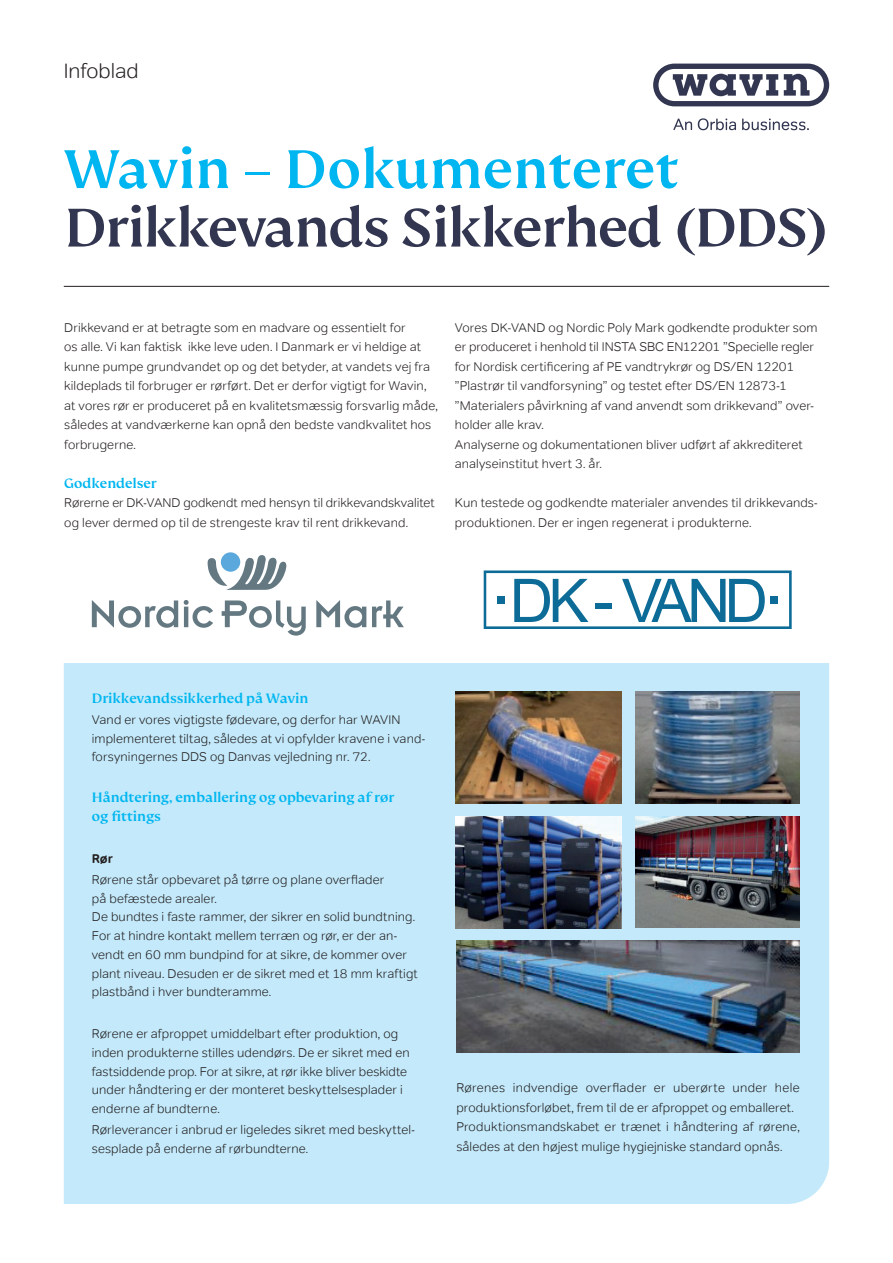
<style>
.page{position:relative;width:893px;height:1263px;background:#fff}
.page>*{position:absolute;margin:0;border:0;box-sizing:border-box;transform-origin:0 0}
.t1{font:500 60px/58.5px "FS Kim";letter-spacing:-.02em;color:#323650}
.t2{font:300 21px "Tondo";color:#231f20}
.Body_text_no_lock{font:500 15px/18.8px "FS Kim";color:#00b6f0}
.Body_text{font:500 15px "FS Kim";color:#00b6f0}
.Body_text-2{font:300 12.75px/19.5px "Tondo";letter-spacing:.01em;color:#231f20}
.Body_text_no_lock-2{font:300 12.75px/18.8px "Tondo";letter-spacing:.01em;color:#231f20}
.Body_text_no_lock-3{font:700 12.75px "Tondo";color:#231f20}
.s1{color:#00b6f0}
</style>
<div class="page">
<svg style="left:653px;top:64px;width:176px;height:42px"></svg>
<svg style="left:673px;top:119px;width:19px;height:11px"></svg>
<svg style="left:698px;top:118px;width:38px;height:12px"></svg>
<svg style="left:742px;top:118px;width:67px;height:12px"></svg>
<hr style="left:64px;top:286px;width:765px;height:1px;background:#231f20">
<svg style="left:484px;top:570px;width:308px;height:59px"></svg>
<div style="left:497px;top:596px;width:7px;height:7px;background:#0c6b97"></div>
<div style="left:770px;top:596px;width:7px;height:7px;background:#0c6b97"></div>
<svg style="left:208px;top:555px;width:79px;height:35px"></svg>
<div style="left:221px;top:552px;width:19px;height:20px;background:#5ba8dc;border-radius:50%"></div>
<svg style="left:92px;top:600px;width:86px;height:28px"></svg>
<svg style="left:184px;top:600px;width:29px;height:28px"></svg>
<svg style="left:222px;top:600px;width:84px;height:36px"></svg>
<svg style="left:316px;top:600px;width:50px;height:28px"></svg>
<svg style="left:372px;top:600px;width:32px;height:27px"></svg>
<div style="left:64px;top:663px;width:765px;height:541px;background:#c3e9fa"></div>
<img style="left:455px;top:691px;width:166px;height:112px">
<img style="left:635px;top:691px;width:165px;height:112px">
<img style="left:456px;top:816px;width:165px;height:112px">
<img style="left:635px;top:816px;width:165px;height:112px">
<img style="left:456px;top:941px;width:344px;height:111px">
<p class="t2" style="left:64px;top:58px;width:77px">Infoblad</p>
<p class="t1" style="left:64px;top:140px;width:767px"><span class="s1">Wavin – Dokumenteret<br></span>Drikkevands Sikkerhed (DDS)</p>
<p class="Body_text-2" style="left:64px;top:317px;width:375px">Drikkevand er at betragte som en madvare og essentielt for<br>os alle. Vi kan faktisk ikke leve uden. I Danmark er vi heldige at kunne pumpe grundvandet op og det betyder, at vandets vej fra kildeplads til forbruger er rørført. Det er derfor vigtigt for Wavin, at vores rør er produceret på en kvalitetsmæssig forsvarlig måde, således at vandværkerne kan opnå den bedste vandkvalitet hos forbrugerne.</p>
<p class="Body_text" style="left:64px;top:474px;width:94px">Godkendelser</p>
<p class="Body_text-2" style="left:64px;top:493px;width:372px">Rørerne er DK-VAND godkendt med hensyn til drikkevandskvalitet og lever dermed op til de strengeste krav til rent drikkevand.</p>
<p class="Body_text-2" style="left:455px;top:317px;width:364px">Vores DK-VAND og Nordic Poly Mark godkendte produkter som er produceret i henhold til INSTA SBC EN12201 ”Specielle regler for Nordisk certificering af PE vandtrykrør og DS/EN 12201 ”Plastrør til vandforsyning” og testet efter DS/EN 12873-1 ”Materialers påvirkning af vand anvendt som drikkevand” over&shy;holder alle krav.</p>
<p class="Body_text-2" style="left:455px;top:434px;width:349px">Analyserne og dokumentationen bliver udført af akkrediteret analyseinstitut hvert 3. år.</p>
<p class="Body_text-2" style="left:455px;top:493px;width:364px">Kun testede og godkendte materialer anvendes til drikkevands&shy;produktionen. Der er ingen regenerat i produkterne.</p>
<p class="Body_text_no_lock" style="left:92px;top:689px;width:218px">Drikkevandssikkerhed på Wavin</p>
<p class="Body_text_no_lock-2" style="left:92px;top:710px;width:335px">Vand er vores vigtigste fødevare, og derfor har WAVIN implementeret tiltag, således at vi opfylder kravene i vand&shy;forsyningernes DDS og Danvas vejledning nr. 72.</p>
<p class="Body_text_no_lock" style="left:92px;top:788px;width:304px">Håndtering, emballering og opbevaring af rør og fittings</p>
<p class="Body_text_no_lock-3" style="left:92px;top:851px;width:23px">Rør</p>
<p class="Body_text_no_lock-2" style="left:92px;top:870px;width:328px">Rørene står opbevaret på tørre og plane overflader<br>på befæstede arealer.<br>De bundtes i faste rammer, der sikrer en solid bundtning.<br>For at hindre kontakt mellem terræn og rør, er der an&shy;vendt en 60 mm bundpind for at sikre, de kommer over plant niveau. Desuden er de sikret med et 18 mm kraftigt plastbånd i hver bundteramme.</p>
<p class="Body_text_no_lock-2" style="left:92px;top:1024px;width:319px">Rørene er afproppet umiddelbart efter produktion, og inden produkterne stilles udendørs. De er sikret med en fastsiddende prop. For at sikre, at rør ikke bliver beskidte under håndtering er der monteret beskyttelsesplader i enderne af bundterne.</p>
<p class="Body_text_no_lock-2" style="left:92px;top:1120px;width:324px">Rørleverancer i anbrud er ligeledes sikret med beskyttel&shy;sesplade på enderne af rørbundterne.</p>
<p class="Body_text-2" style="left:456px;top:1078px;width:345px">Rørenes indvendige overflader er uberørte under hele produktionsforløbet, frem til de er afproppet og emballeret.</p>
<p class="Body_text-2" style="left:456px;top:1117px;width:345px">Produktionsmandskabet er trænet i håndtering af rørene, således at den højest mulige hygiejniske standard opnås.</p>
</div>
